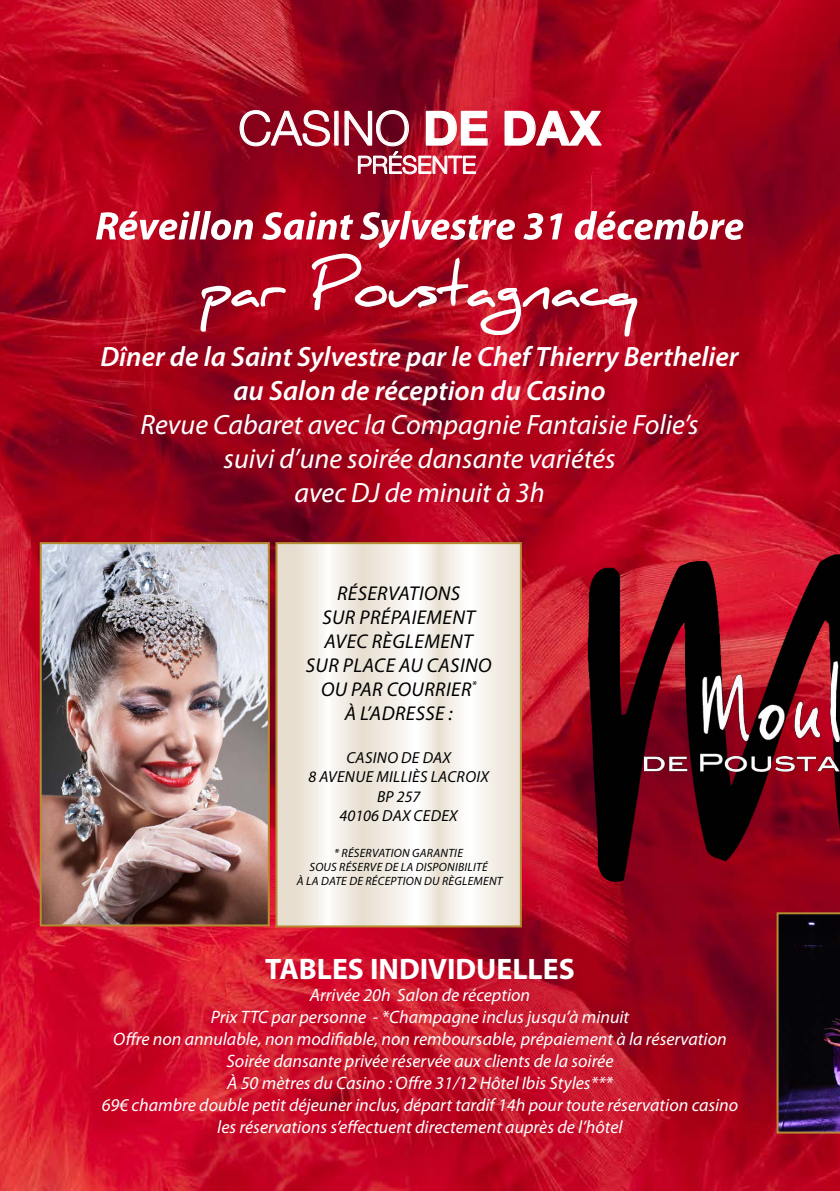
<style>
.page{position:relative;width:840px;height:1191px;background:#fff}
.page>*{position:absolute;margin:0;border:0;box-sizing:border-box;transform-origin:0 0}
.t1{font:300 47.2px "Helvetica Neue LT Std";color:#fff}
.t2{font:700 29.8px "Myriad Pro";color:#fff}
.t3{font:italic 28px "Myriad Pro";color:#fff}
.t4{font:italic 600 28px "Myriad Pro";color:#fff}
.t5{font:300 24px "Helvetica Neue LT Std";color:#fff}
.t6{font:italic 20px "Myriad Pro";letter-spacing:.02em;color:#000}
.t7{font:italic 18px "Myriad Pro";color:#fff}
.t8{font:italic 16px "Myriad Pro";letter-spacing:.02em;color:#000}
.t9{font:italic 12px "Myriad Pro";letter-spacing:.02em;color:#000}
.s1{font-weight:700}
</style>
<div class="page">
<img style="left:0;top:0;width:839px;height:1191px">
<svg style="left:278px;top:545px;width:240px;height:379px"></svg>
<div style="left:275px;top:542px;width:246px;height:385px;border:2px solid #b68d34"></div>
<svg style="left:199px;top:248px;width:438px;height:90px;background:#b72337"></svg>
<img style="left:43px;top:545px;width:223px;height:378px">
<div style="left:40px;top:542px;width:229px;height:384px;border:2px solid #b68d34"></div>
<svg style="left:776px;top:933px;width:63px;height:200px;background:#190e1e"></svg>
<img style="left:574px;top:535px;width:265px;height:398px">
<svg style="left:96px;top:109px;width:646px;height:139px;background:#b22036"></svg>
<p class="t1" style="left:238px;top:99px;width:364px">CASINO <span class="s1">DE DAX</span></p>
<p class="t5" style="left:356px;top:150px;width:121px">PRÉSENTE</p>
<p class="t4" style="left:100px;top:339px;width:639px">Dîner de la Saint Sylvestre par le Chef Thierry Berthelier</p>
<p class="t4" style="left:233px;top:373px;width:373px">au Salon de réception du Casino</p>
<p class="t3" style="left:140px;top:407px;width:559px">Revue Cabaret avec la Compagnie Fantaisie Folie’s</p>
<p class="t3" style="left:223px;top:441px;width:393px">suivi d’une soirée dansante variétés</p>
<p class="t3" style="left:294px;top:475px;width:251px">avec DJ de minuit à 3h</p>
<p class="t6" style="left:337px;top:581px;width:125px">RÉSERVATIONS</p>
<p class="t6" style="left:322px;top:605px;width:154px">SUR PRÉPAIEMENT</p>
<p class="t6" style="left:324px;top:629px;width:149px">AVEC RÈGLEMENT</p>
<p class="t6" style="left:305px;top:653px;width:187px">SUR PLACE AU CASINO</p>
<p class="t6" style="left:321px;top:677px;width:157px">OU PAR COURRIER<sup>*</sup></p>
<p class="t6" style="left:344px;top:701px;width:109px">À L’ADRESSE :</p>
<p class="t8" style="left:346px;top:748px;width:106px">CASINO DE DAX</p>
<p class="t8" style="left:308px;top:767px;width:182px">8 AVENUE MILLIÈS LACROIX</p>
<p class="t8" style="left:377px;top:786px;width:45px">BP 257</p>
<p class="t8" style="left:339px;top:805px;width:119px">40106 DAX CEDEX</p>
<p class="t9" style="left:334px;top:845px;width:130px">* RÉSERVATION GARANTIE</p>
<p class="t9" style="left:309px;top:859px;width:180px">SOUS RÉSERVE DE LA DISPONIBILITÉ</p>
<p class="t9" style="left:297px;top:873px;width:207px">À LA DATE DE RÉCEPTION DU RÈGLEMENT</p>
<p class="t2" style="left:265px;top:949px;width:311px">TABLES INDIVIDUELLES</p>
<p class="t7" style="left:309px;top:984px;width:222px">Arrivée 20h Salon de réception</p>
<p class="t7" style="left:210px;top:1006px;width:420px">Prix TTC par personne - *Champagne inclus jusqu’à minuit</p>
<p class="t7" style="left:113px;top:1028px;width:614px">Offre non annulable, non modifiable, non remboursable, prépaiement à la réservation</p>
<p class="t7" style="left:226px;top:1050px;width:388px">Soirée dansante privée réservée aux clients de la soirée</p>
<p class="t7" style="left:227px;top:1072px;width:387px">À 50 mètres du Casino : Offre 31/12 Hôtel Ibis Styles***</p>
<p class="t7" style="left:102px;top:1094px;width:637px">69€ chambre double petit déjeuner inclus, départ tardif 14h pour toute réservation casino</p>
<p class="t7" style="left:217px;top:1116px;width:407px">les réservations s’effectuent directement auprès de l’hôtel</p>
</div>
